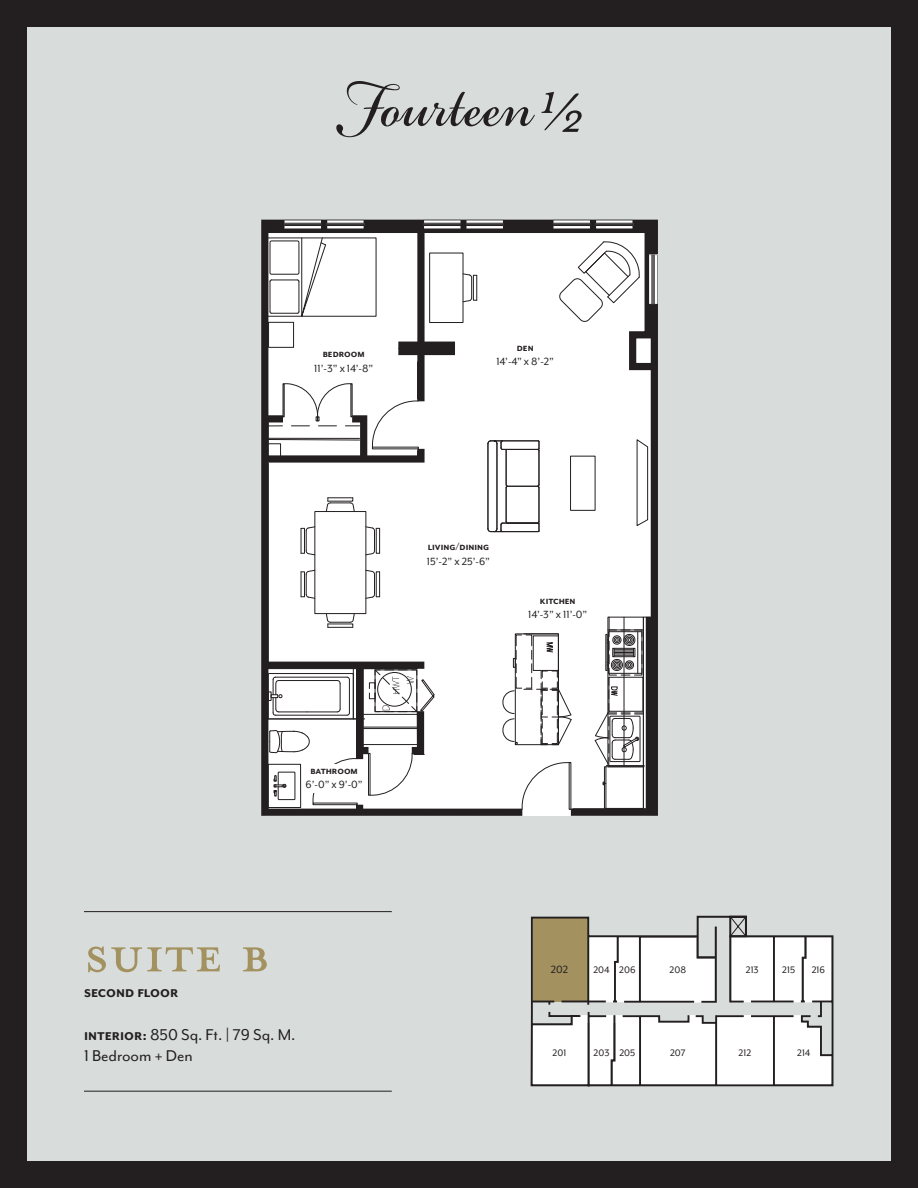
<style>
.page{position:relative;width:918px;height:1188px;background:#fff}
.page>*{position:absolute;margin:0;border:0;box-sizing:border-box;transform-origin:0 0}
.t1{font:72px "Mrs Eaves Petite Caps";color:#a3915f}
.t2{font:18px/21.6px "Mr Eaves Mod OT";color:#231f20}
.t3{font:700 18px "Mr Eaves Mod OT";color:#231f20}
.t4{font:12px "Mr Eaves Mod OT";color:#231f20}
.t5{font:700 12px "Mr Eaves Mod OT";color:#231f20}
.t6{font:10.8px "Mr Eaves Mod OT";color:#231f20}
.s1{font-weight:700}
</style>
<div class="page">
<div style="left:14px;top:14px;width:890px;height:1160px;background:#d8dcdb"></div>
<div style="left:0;top:0;width:918px;height:1188px;border:27px solid #231f20"></div>
<svg style="left:541px;top:92px;width:41px;height:40px"></svg>
<svg style="left:336px;top:81px;width:199px;height:56px"></svg>
<svg style="left:530px;top:916px;width:304px;height:171px"></svg>
<hr style="left:84px;top:911px;width:308px;height:1px;background:#231f20">
<hr style="left:84px;top:1091px;width:308px;height:1px;background:#231f20">
<svg style="left:261px;top:219px;width:397px;height:597px;background:#e9e8e8"></svg>
<svg style="left:261px;top:222px;width:397px;height:152px;background:#e2e2e2"></svg>
<div style="left:417px;top:233px;width:8px;height:168px;background:#231f20"></div>
<svg style="left:261px;top:383px;width:167px;height:83px;background:#cfcecf"></svg>
<div style="left:264px;top:415px;width:19px;height:7px;background:#231f20"></div>
<div style="left:398px;top:342px;width:57px;height:7px;background:#231f20"></div>
<div style="left:356px;top:805px;width:7px;height:7px;background:#231f20"></div>
<div style="left:264px;top:662px;width:160px;height:7px;background:#231f20"></div>
<svg style="left:268px;top:669px;width:167px;height:140px;background:#dcdbdb"></svg>
<div style="left:359px;top:747px;width:10px;height:7px;background:#231f20"></div>
<div style="left:646px;top:617px;width:7px;height:195px;background:#231f20"></div>
<div style="left:398px;top:348px;width:57px;height:7px;background:#231f20"></div>
<svg style="left:284px;top:220px;width:80px;height:9px"></svg>
<hr style="left:327px;top:224px;width:37px;height:1px;background:#231f20">
<hr style="left:327px;top:225px;width:37px;height:1px;background:#231f20">
<hr style="left:327px;top:223px;width:37px;height:1px;background:#231f20">
<svg style="left:424px;top:220px;width:79px;height:9px"></svg>
<hr style="left:466px;top:224px;width:37px;height:1px;background:#231f20">
<hr style="left:466px;top:225px;width:37px;height:1px;background:#231f20">
<hr style="left:466px;top:223px;width:37px;height:1px;background:#231f20">
<svg style="left:553px;top:220px;width:37px;height:9px"></svg>
<hr style="left:553px;top:224px;width:37px;height:1px;background:#231f20">
<hr style="left:553px;top:225px;width:37px;height:1px;background:#231f20">
<hr style="left:553px;top:223px;width:37px;height:1px;background:#231f20">
<svg style="left:596px;top:220px;width:37px;height:9px"></svg>
<hr style="left:596px;top:224px;width:37px;height:1px;background:#231f20">
<hr style="left:596px;top:225px;width:37px;height:1px;background:#231f20">
<hr style="left:596px;top:223px;width:37px;height:1px;background:#231f20">
<svg style="left:649px;top:255px;width:9px;height:49px"></svg>
<hr style="left:653px;top:255px;width:1px;height:49px;background:#231f20">
<hr style="left:654px;top:255px;width:1px;height:49px;background:#231f20">
<hr style="left:652px;top:255px;width:1px;height:49px;background:#231f20">
<div style="left:305px;top:764px;width:58px;height:29px;background:#fff"></div>
<p class="t5" style="left:323px;top:347px;width:43px">bedroom</p>
<p class="t4" style="left:314px;top:362px;width:60px">11’-3” x 14’-8”</p>
<p class="t5" style="left:517px;top:341px;width:18px">den</p>
<p class="t4" style="left:496px;top:355px;width:59px">14’-4” x 8’-2”</p>
<p class="t5" style="left:310px;top:763px;width:49px">bathroom</p>
<p class="t4" style="left:306px;top:778px;width:58px">6’-0” x 9’-0”</p>
<h1 class="t1" style="left:84px;top:913px;width:188px">suite b</h1>
<h2 class="t3" style="left:84px;top:981px;width:96px">second floor</h2>
<h2 class="t2" style="left:84px;top:1023px;width:213px"><span class="s1">interior:</span> 850 Sq. Ft. | 79 Sq. M.<br>1 Bedroom + Den</h2>
<p class="t5" style="left:428px;top:540px;width:63px">living/dining</p>
<p class="t4" style="left:427px;top:554px;width:65px">15’-2” x 25’-6”</p>
<p class="t5" style="left:540px;top:594px;width:37px">kitchen</p>
<p class="t4" style="left:528px;top:608px;width:61px">14’-3” x 11’-0”</p>
<p class="t4" style="left:551px;top:963px;width:19px">202</p>
<p class="t6" style="left:593px;top:964px;width:18px">204</p>
<p class="t6" style="left:619px;top:964px;width:18px">206</p>
<p class="t6" style="left:553px;top:1047px;width:15px">201</p>
<p class="t6" style="left:594px;top:1047px;width:18px">203</p>
<p class="t6" style="left:619px;top:1047px;width:17px">205</p>
<p class="t6" style="left:670px;top:964px;width:18px">208</p>
<p class="t6" style="left:670px;top:1047px;width:17px">207</p>
<p class="t6" style="left:746px;top:964px;width:14px">213</p>
<p class="t6" style="left:782px;top:964px;width:14px">215</p>
<p class="t6" style="left:812px;top:964px;width:15px">216</p>
<p class="t6" style="left:739px;top:1047px;width:14px">212</p>
<p class="t6" style="left:797px;top:1047px;width:15px">214</p>
</div>
